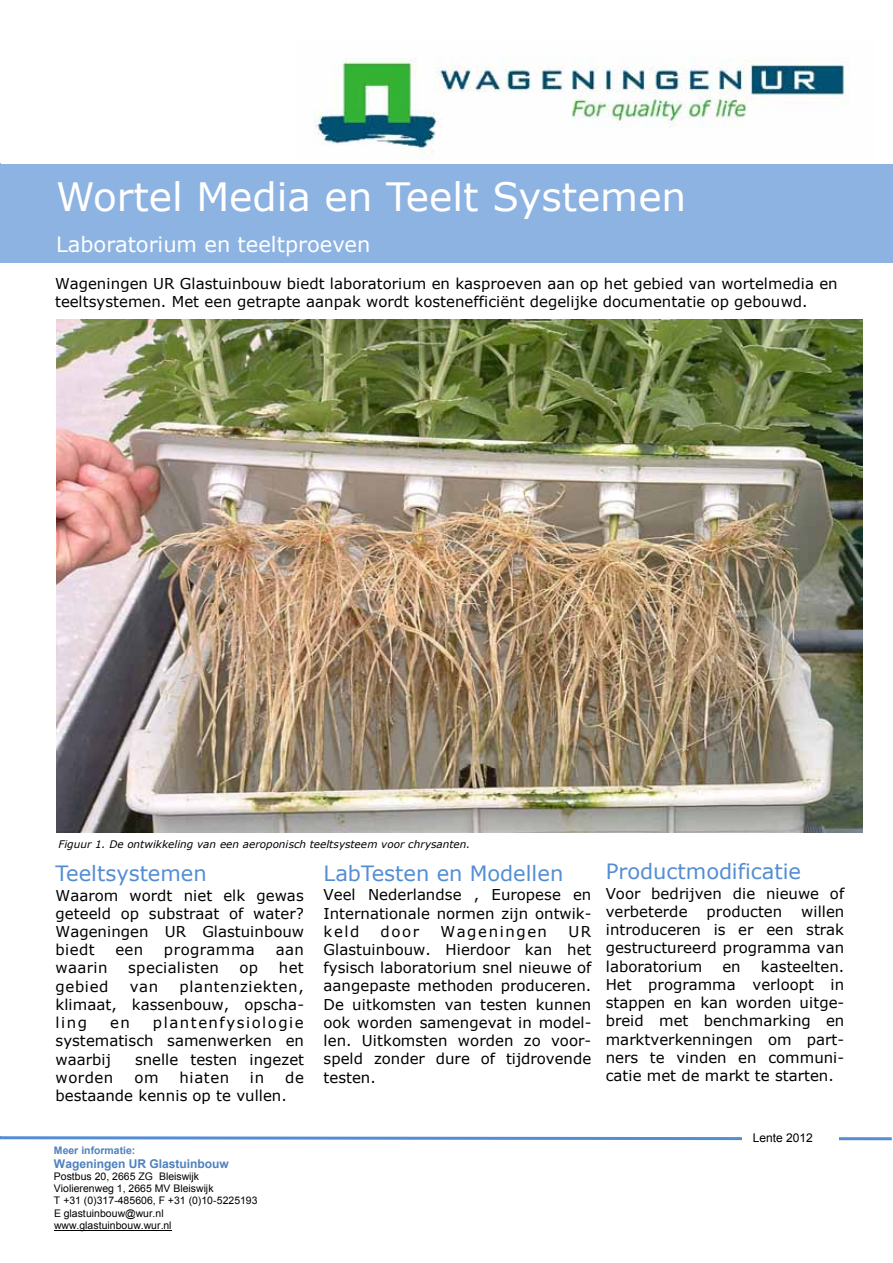
<style>
.page{position:relative;width:893px;height:1263px;background:#fff}
.page>*{position:absolute;margin:0;border:0;box-sizing:border-box;transform-origin:0 0}
.t1{font:39px "Verdana";color:#fff}
.t2{font:21px "Verdana";color:#548dd4}
.t3{font:21px "Verdana";color:#fff}
.t4{font:15px/18.3px "Verdana";letter-spacing:.005em;color:#000;text-align:justify}
.t5{font:15px "Verdana";letter-spacing:.1em;color:#000}
.t6{font:15px "Verdana";letter-spacing:.03em;color:#000}
.t7{font:700 12px "Arial";color:#4f81bd}
.t8{font:12px "Arial";letter-spacing:-.005em;color:#000}
.t9{font:10.5px/12px "Arial";color:#000}
.t10{font:italic 10.5px "Verdana";color:#000}
.t11{font:700 10.5px "Arial";color:#4f81bd}
</style>
<div class="page">
<div style="left:0;top:164px;width:893px;height:98px;background:#8db3e2"></div>
<svg style="left:0;top:1136px;width:892px;height:5px"></svg>
<div style="left:742px;top:1125px;width:97px;height:27px;background:#fff"></div>
<img style="left:314px;top:57px;width:535px;height:102px">
<img style="left:56px;top:319px;width:807px;height:514px">
<hr style="left:54px;top:1230px;width:118px;height:1px;background:#000">
<h1 class="t1" style="left:56px;top:170px;width:631px">Wortel Media en Teelt Systemen</h1>
<h2 class="t3" style="left:56px;top:230px;width:316px">Laboratorium en teeltproeven</h2>
<p class="t4" style="left:55px;top:274px;width:784px">Wageningen UR Glastuinbouw biedt laboratorium en kasproeven aan op het gebied van wortelmedia en teeltsystemen. Met een getrapte aanpak wordt kostenefficiënt degelijke documentatie op gebouwd.</p>
<p class="t10" style="left:58px;top:837px;width:413px">Figuur 1. De ontwikkeling van een aeroponisch teeltsysteem voor chrysanten.</p>
<h2 class="t2" style="left:56px;top:859px;width:153px">Teeltsystemen</h2>
<p class="t4" style="left:56px;top:886px;width:250px">Waarom wordt niet elk gewas geteeld op substraat of water?<br>Wageningen UR Glastuinbouw biedt</p>
<h2 class="t2" style="left:324px;top:859px;width:241px">LabTesten en Modellen</h2>
<p class="t4" style="left:324px;top:886px;width:269px">Veel Nederlandse , Europese en Internationale normen zijn ontwik&shy;keld</p>
<p class="t4" style="left:381px;top:922px;width:40px">door</p>
<p class="t5" style="left:440px;top:921px;width:108px">Wageningen</p>
<p class="t4" style="left:324px;top:922px;width:269px;text-indent:245px">UR Glastuinbouw. Hierdoor kan het fysisch laboratorium snel nieuwe of aangepaste methoden produceren.<br>De uitkomsten van testen kunnen ook worden samengevat in model&shy;len. Uitkomsten worden zo voor&shy;speld zonder dure of tijdrovende testen.</p>
<p class="t4" style="left:115px;top:940px;width:29px">een</p>
<p class="t6" style="left:164px;top:939px;width:92px">programma</p>
<p class="t4" style="left:276px;top:940px;width:30px">aan</p>
<p class="t4" style="left:56px;top:959px;width:53px">waarin</p>
<p class="t4" style="left:128px;top:959px;width:92px">specialisten</p>
<p class="t4" style="left:239px;top:959px;width:20px">op</p>
<p class="t4" style="left:279px;top:959px;width:26px">het</p>
<p class="t4" style="left:56px;top:977px;width:54px">gebied</p>
<p class="t4" style="left:130px;top:977px;width:30px">van</p>
<p class="t4" style="left:56px;top:977px;width:250px;text-indent:124px">plantenziekten, klimaat, kassenbouw, opscha&shy;ling</p>
<p class="t4" style="left:56px;top:1013px;width:250px;text-indent:97px">plantenfysiologie systematisch samenwerken en waarbij</p>
<p class="t4" style="left:110px;top:1013px;width:21px">en</p>
<p class="t4" style="left:135px;top:1050px;width:170px">snelle testen ingezet</p>
<p class="t4" style="left:56px;top:1068px;width:59px">worden</p>
<p class="t4" style="left:135px;top:1068px;width:26px">om</p>
<p class="t4" style="left:179px;top:1068px;width:51px">hiaten</p>
<p class="t4" style="left:250px;top:1068px;width:16px">in</p>
<p class="t4" style="left:56px;top:1068px;width:250px;text-indent:230px">de bestaande kennis op te vullen.</p>
<p class="t11" style="left:54px;top:1143px;width:83px">Meer informatie:</p>
<p class="t7" style="left:54px;top:1155px;width:176px">Wageningen UR Glastuinbouw</p>
<p class="t9" style="left:54px;top:1171px;width:205px">Postbus 20, 2665 ZG Bleiswijk<br>Violierenweg 1, 2665 MV Bleiswijk<br>T +31 (0)317-485606, F +31 (0)10-5225193<br>E glastuinbouw@wur.nl www.glastuinbouw.wur.nl</p>
<h2 class="t2" style="left:606px;top:857px;width:197px">Productmodificatie</h2>
<p class="t4" style="left:606px;top:884px;width:240px">Voor bedrijven die nieuwe of verbeterde</p>
<p class="t4" style="left:606px;top:902px;width:240px;text-indent:196px">willen introduceren is er een strak gestructureerd programma van laboratorium</p>
<p class="t4" style="left:706px;top:902px;width:77px">producten</p>
<p class="t4" style="left:606px;top:957px;width:240px;text-indent:155px">kasteelten.<br>Het programma verloopt in stappen en kan worden uitge&shy;breid met benchmarking en marktverkenningen om part&shy;ners te vinden en communi&shy;catie met de markt te starten.</p>
<p class="t4" style="left:722px;top:957px;width:20px">en</p>
<p class="t8" style="left:753px;top:1130px;width:62px">Lente 2012</p>
</div>
